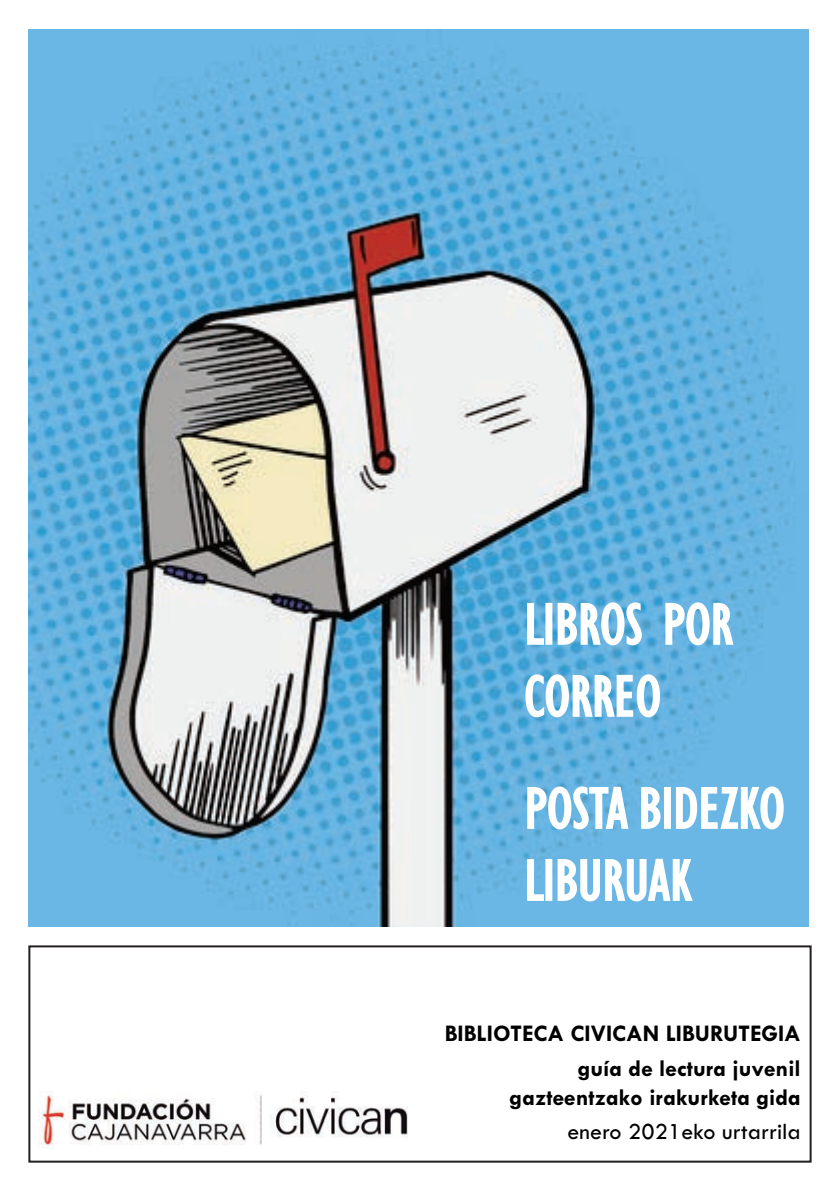
<style>
.page{position:relative;width:840px;height:1191px;background:#fff}
.page>*{position:absolute;margin:0;border:0;box-sizing:border-box;transform-origin:0 0}
.t1{font:condensed 60px/72px "Gill Sans";color:#fff}
.t2{font:700 24px/34.4px "Tw Cen";color:#000;text-align:right}
.t3{font:24px "Tw Cen";color:#000}
</style>
<div class="page">
<div style="left:28px;top:945px;width:783px;height:217px;border:2px solid #231f20"></div>
<img style="left:38px;top:1091px;width:370px;height:56px">
<img style="left:28px;top:29px;width:780px;height:897px">
<h1 class="t1" style="left:524px;top:587px;width:209px">LIBROS POR<br>CORREO</h1>
<h1 class="t1" style="left:524px;top:771px;width:262px">POSTA BIDEZKO<br>LIBURUAK</h1>
<p class="t2" style="left:444px;top:1015px;width:357px">BIBLIOTECA CIVICAN LIBURUTEGIA guía de lectura juvenil</p>
<p class="t2" style="left:509px;top:1079px;width:292px">gazteentzako irakurketa gida</p>
<p class="t3" style="left:567px;top:1116px;width:234px">enero 2021eko urtarrila</p>
</div>
